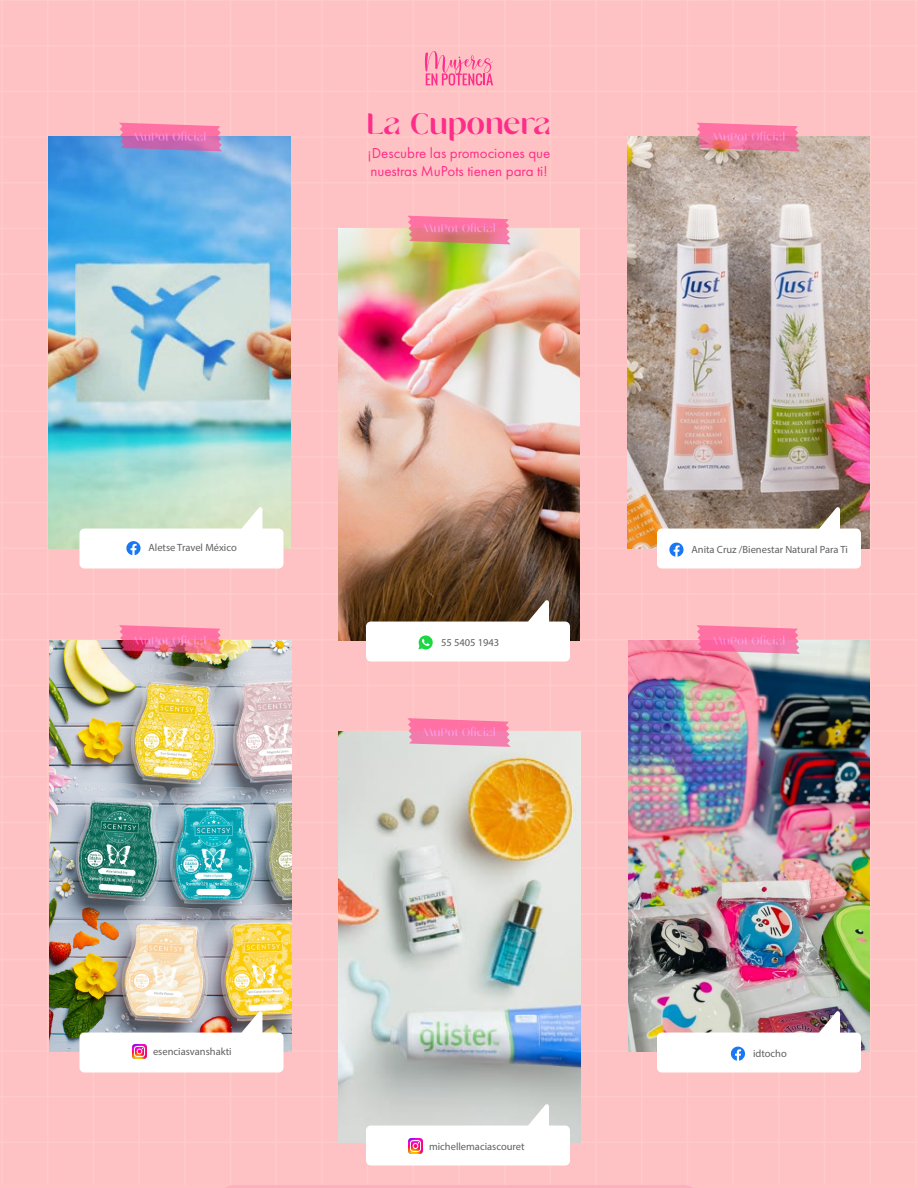
<style>
.page{position:relative;width:918px;height:1188px;background:#ffc2c4}
.page>*{position:absolute;margin:0;border:0;box-sizing:border-box;transform-origin:0 0}
.t1{font:37.5px "Monea Alegante";color:#fe2d89}
.t2{font:15px/18px "Futura PT";color:#ff2d89}
.t3{font:10.5px "Myriad Pro";color:#606060}
</style>
<div class="page">
<hr style="left:0;top:0;width:918px;height:1px;background:#ffd5cf">
<hr style="left:0;top:45px;width:918px;height:1px;background:#ffd5cf">
<hr style="left:0;top:91px;width:918px;height:1px;background:#ffd5cf">
<hr style="left:0;top:136px;width:918px;height:2px;background:#ffd5cf">
<hr style="left:0;top:182px;width:918px;height:2px;background:#ffd5cf">
<hr style="left:0;top:228px;width:918px;height:1px;background:#ffd5cf">
<hr style="left:0;top:273px;width:918px;height:2px;background:#ffd5cf">
<hr style="left:0;top:319px;width:918px;height:2px;background:#ffd5cf">
<hr style="left:0;top:365px;width:918px;height:1px;background:#ffd5cf">
<hr style="left:0;top:410px;width:918px;height:2px;background:#ffd5cf">
<hr style="left:0;top:456px;width:918px;height:2px;background:#ffd5cf">
<hr style="left:0;top:502px;width:918px;height:1px;background:#ffd5cf">
<hr style="left:0;top:548px;width:918px;height:1px;background:#ffd5cf">
<hr style="left:0;top:593px;width:918px;height:2px;background:#ffd5cf">
<hr style="left:0;top:639px;width:918px;height:1px;background:#ffd5cf">
<hr style="left:0;top:685px;width:918px;height:1px;background:#ffd5cf">
<hr style="left:0;top:730px;width:918px;height:2px;background:#ffd5cf">
<hr style="left:0;top:776px;width:918px;height:2px;background:#ffd5cf">
<hr style="left:0;top:822px;width:918px;height:1px;background:#ffd5cf">
<hr style="left:0;top:867px;width:918px;height:2px;background:#ffd5cf">
<hr style="left:0;top:913px;width:918px;height:2px;background:#ffd5cf">
<hr style="left:0;top:959px;width:918px;height:1px;background:#ffd5cf">
<hr style="left:0;top:1004px;width:918px;height:2px;background:#ffd5cf">
<hr style="left:0;top:1050px;width:918px;height:2px;background:#ffd5cf">
<hr style="left:0;top:1096px;width:918px;height:1px;background:#ffd5cf">
<hr style="left:0;top:1142px;width:918px;height:1px;background:#ffd5cf">
<hr style="left:915px;top:0;width:2px;height:1188px;background:#ffd5cf">
<hr style="left:869px;top:0;width:2px;height:1188px;background:#ffd5cf">
<hr style="left:824px;top:0;width:1px;height:1188px;background:#ffd5cf">
<hr style="left:778px;top:0;width:2px;height:1188px;background:#ffd5cf">
<hr style="left:732px;top:0;width:2px;height:1188px;background:#ffd5cf">
<hr style="left:687px;top:0;width:1px;height:1188px;background:#ffd5cf">
<hr style="left:641px;top:0;width:2px;height:1188px;background:#ffd5cf">
<hr style="left:595px;top:0;width:2px;height:1188px;background:#ffd5cf">
<hr style="left:550px;top:0;width:1px;height:1188px;background:#ffd5cf">
<hr style="left:504px;top:0;width:1px;height:1188px;background:#ffd5cf">
<hr style="left:458px;top:0;width:2px;height:1188px;background:#ffd5cf">
<hr style="left:413px;top:0;width:1px;height:1188px;background:#ffd5cf">
<hr style="left:367px;top:0;width:1px;height:1188px;background:#ffd5cf">
<hr style="left:321px;top:0;width:2px;height:1188px;background:#ffd5cf">
<hr style="left:275px;top:0;width:2px;height:1188px;background:#ffd5cf">
<hr style="left:230px;top:0;width:1px;height:1188px;background:#ffd5cf">
<hr style="left:184px;top:0;width:2px;height:1188px;background:#ffd5cf">
<hr style="left:138px;top:0;width:2px;height:1188px;background:#ffd5cf">
<hr style="left:93px;top:0;width:1px;height:1188px;background:#ffd5cf">
<hr style="left:47px;top:0;width:2px;height:1188px;background:#ffd5cf">
<hr style="left:1px;top:0;width:2px;height:1188px;background:#ffd5cf">
<img style="left:49px;top:136px;width:242px;height:413px">
<img style="left:338px;top:228px;width:242px;height:412px">
<img style="left:627px;top:136px;width:242px;height:413px">
<img style="left:50px;top:640px;width:241px;height:412px">
<img style="left:339px;top:732px;width:242px;height:411px">
<img style="left:628px;top:640px;width:242px;height:412px">
<svg style="left:425px;top:51px;width:68px;height:35px"></svg>
<svg style="left:79px;top:506px;width:204px;height:62px;background:#eaf3ea"></svg>
<svg style="left:657px;top:506px;width:204px;height:62px;background:#d5cfca"></svg>
<img style="left:79px;top:1010px;width:204px;height:62px">
<svg style="left:366px;top:1103px;width:204px;height:62px;background:#eeefee"></svg>
<img style="left:657px;top:1010px;width:204px;height:62px">
<img style="left:408px;top:1138px;width:15px;height:16px">
<img style="left:132px;top:1044px;width:15px;height:15px">
<svg style="left:119px;top:123px;width:103px;height:28px;background:#dd77b2"></svg>
<svg style="left:407px;top:216px;width:104px;height:28px;background:#ed8397"></svg>
<svg style="left:697px;top:123px;width:103px;height:28px;background:#f27ba0"></svg>
<svg style="left:119px;top:625px;width:103px;height:29px;background:#ed7495"></svg>
<svg style="left:407px;top:718px;width:104px;height:29px;background:#f789b2"></svg>
<svg style="left:697px;top:625px;width:103px;height:29px;background:#fa81ad"></svg>
<svg style="left:366px;top:599px;width:204px;height:62px;background:#beb7ab"></svg>
<svg style="left:1px;top:1185px;width:916px;height:3px"></svg>
<h1 class="t1" style="left:366px;top:107px;width:187px">La Cuponera</h1>
<h2 class="t2" style="left:368px;top:144px;width:184px">¡Descubre las promociones que nuestras MuPots tienen para ti!</h2>
<p class="t3" style="left:148px;top:541px;width:90px">Aletse Travel México</p>
<p class="t3" style="left:692px;top:543px;width:158px">Anita Cruz /Bienestar Natural Para Ti</p>
<p class="t3" style="left:153px;top:1045px;width:80px">esenciasvanshakti</p>
<p class="t3" style="left:441px;top:636px;width:60px">55 5405 1943</p>
<p class="t3" style="left:429px;top:1140px;width:97px">michellemaciascouret</p>
<p class="t3" style="left:753px;top:1047px;width:35px">idtocho</p>
</div>
